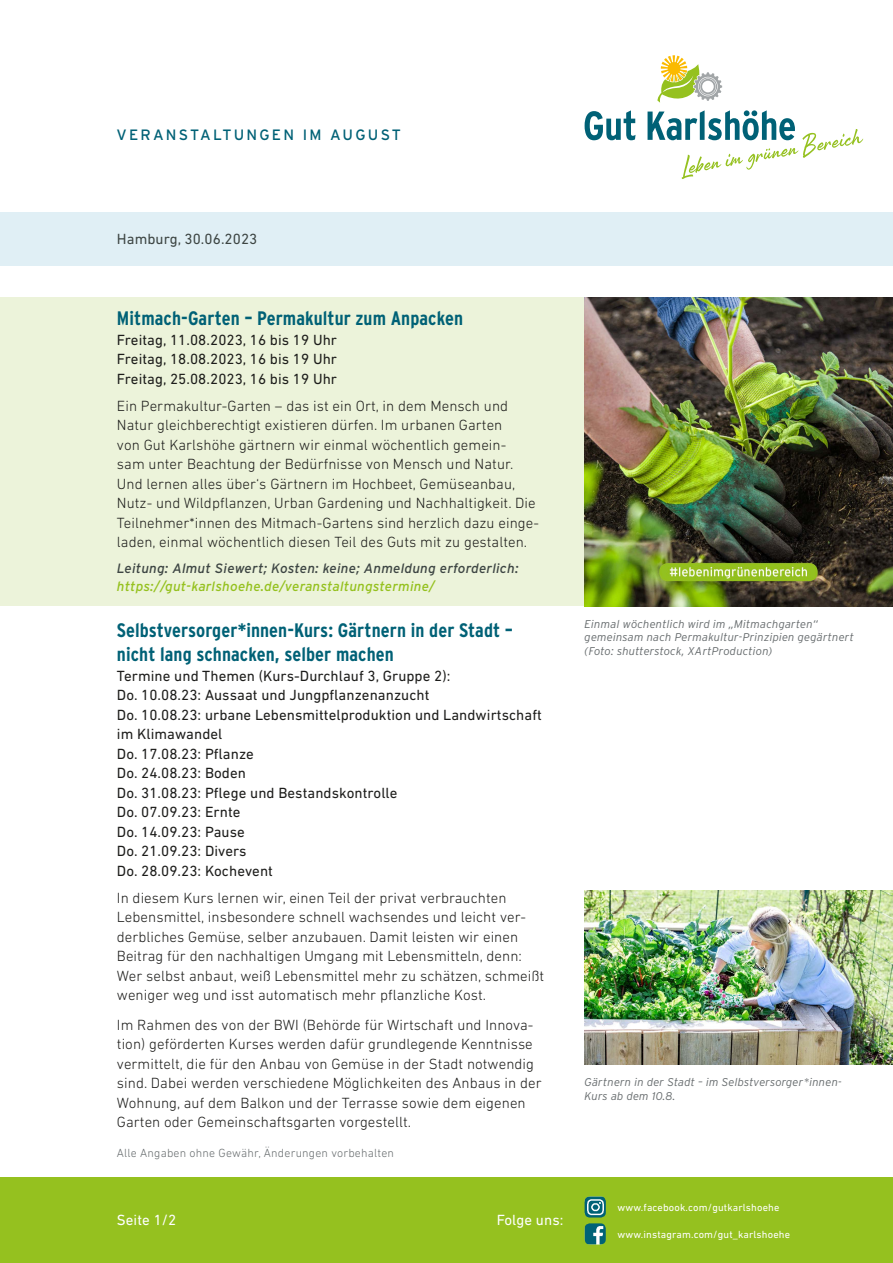
<style>
.page{position:relative;width:893px;height:1263px;background:#fff}
.page>*{position:absolute;margin:0;border:0;box-sizing:border-box;transform-origin:0 0}
.t1{font:700 19.5px/24px "Interstate Condensed";letter-spacing:.005em;color:#006176}
.t2{font:300 15px/19.5px "DIN Next LT Pro";letter-spacing:.005em;color:#1d1d1b}
.t3{font:15px/19.5px "DIN Next LT Pro";letter-spacing:.005em;color:#1d1d1b;text-align:justify}
.t4{font:15px "Interstate";letter-spacing:.15em;color:#006176}
.t5{font:15px "DIN Next LT Pro";letter-spacing:.005em;color:#3d4543}
.t6{font:15px "DIN Next LT Pro";letter-spacing:.005em;color:#fff}
.t7{font:italic 13.5px "Interstate";letter-spacing:.015em;color:#3d4543}
.t8{font:italic 13.5px "Interstate";letter-spacing:.015em;color:#95c11f}
.t9{font:300 12px "DIN Next LT Pro";letter-spacing:.015em;color:#676c6e}
.t10{font:italic 300 11.25px/13.5px "Interstate";letter-spacing:.015em;color:#676c6e}
.t11{font:10.5px "DIN Next LT Pro";letter-spacing:.015em;color:#fff}
</style>
<div class="page">
<div style="left:0;top:298px;width:625px;height:308px;background:#ecf3da"></div>
<div style="left:0;top:213px;width:893px;height:53px;background:#e0eff5"></div>
<div style="left:0;top:1178px;width:893px;height:85px;background:#95c11f"></div>
<img style="left:585px;top:1196px;width:21px;height:21px">
<img style="left:585px;top:1223px;width:21px;height:21px">
<svg style="left:585px;top:110px;width:50px;height:30px"></svg>
<svg style="left:647px;top:110px;width:216px;height:69px"></svg>
<svg style="left:657px;top:55px;width:65px;height:48px"></svg>
<img style="left:585px;top:298px;width:308px;height:308px">
<img style="left:585px;top:891px;width:308px;height:173px">
<p class="t4" style="left:117px;top:126px;width:286px">VERANSTALTUNGEN IM AUGUST</p>
<p class="t5" style="left:117px;top:231px;width:142px">Hamburg, 30.06.2023</p>
<h1 class="t1" style="left:117px;top:306px;width:348px">Mitmach-Garten – Permakultur zum Anpacken</h1>
<p class="t3" style="left:117px;top:330px;width:222px">Freitag, 11.08.2023, 16 bis 19 Uhr Freitag, 18.08.2023, 16 bis 19 Uhr Freitag, 25.08.2023, 16 bis 19 Uhr</p>
<p class="t2" style="left:117px;top:396px;width:424px">Ein Permakultur-Garten – das ist ein Ort, in dem Mensch und Natur gleichberechtigt existieren dürfen. Im urbanen Garten<br>von Gut Karlshöhe gärtnern wir einmal wöchentlich gemein-<br>sam unter Beachtung der Bedürfnisse von Mensch und Natur.<br>Und lernen alles über‘s Gärtnern im Hochbeet, Gemüseanbau, Nutz- und Wildpflanzen, Urban Gardening und Nachhaltigkeit. Die Teilnehmer*innen des Mitmach-Gartens sind herzlich dazu einge&shy;laden, einmal wöchentlich diesen Teil des Guts mit zu gestalten.</p>
<p class="t7" style="left:117px;top:560px;width:403px">Leitung: Almut Siewert; Kosten: keine; Anmeldung erforderlich:</p>
<p class="t8" style="left:117px;top:578px;width:319px">https://gut-karlshoehe.de/veranstaltungstermine/</p>
<h1 class="t1" style="left:117px;top:618px;width:398px">Selbstversorger*innen-Kurs: Gärtnern in der Stadt – nicht lang schnacken, selber machen</h1>
<p class="t3" style="left:117px;top:666px;width:426px;text-align:left">Termine und Themen (Kurs-Durchlauf 3, Gruppe 2):<br>Do. 10.08.23: Aussaat und Jungpflanzenanzucht<br>Do. 10.08.23: urbane Lebensmittelproduktion und Landwirtschaft im Klimawandel<br>Do. 17.08.23: Pflanze<br>Do. 24.08.23: Boden<br>Do. 31.08.23: Pflege und Bestandskontrolle<br>Do. 07.09.23: Ernte<br>Do. 14.09.23: Pause<br>Do. 21.09.23: Divers<br>Do. 28.09.23: Kochevent</p>
<p class="t2" style="left:117px;top:888px;width:429px">In diesem Kurs lernen wir, einen Teil der privat verbrauchten Lebensmittel, insbesondere schnell wachsendes und leicht ver&shy;derbliches Gemüse, selber anzubauen. Damit leisten wir einen Beitrag für den nachhaltigen Umgang mit Lebensmitteln, denn:<br>Wer selbst anbaut, weiß Lebensmittel mehr zu schätzen, schmeißt weniger weg und isst automatisch mehr pflanzliche Kost.</p>
<p class="t2" style="left:117px;top:1014px;width:426px">Im Rahmen des von der BWI (Behörde für Wirtschaft und Innova&shy;tion) geförderten Kurses werden dafür grundlegende Kenntnisse vermittelt, die für den Anbau von Gemüse in der Stadt notwendig sind. Dabei werden verschiedene Möglichkeiten des Anbaus in der Wohnung, auf dem Balkon und der Terrasse sowie dem eigenen Garten oder Gemeinschaftsgarten vorgestellt.</p>
<p class="t9" style="left:117px;top:1146px;width:279px">Alle Angaben ohne Gewähr, Änderungen vorbehalten</p>
<p class="t6" style="left:117px;top:1211px;width:61px">Seite 1/2</p>
<p class="t6" style="left:497px;top:1211px;width:68px">Folge uns:</p>
<p class="t10" style="left:585px;top:617px;width:271px">Einmal wöchentlich wird im „Mitmachgarten“ gemeinsam nach Permakultur-Prinzipien gegärtnert (Foto: shutterstock, XArtProduction)</p>
<p class="t10" style="left:585px;top:1075px;width:259px">Gärtnern in der Stadt – im Selbstversorger*innen-<br>Kurs ab dem 10.8.</p>
<p class="t11" style="left:617px;top:1201px;width:164px">www.facebook.com/gutkarlshoehe</p>
<p class="t11" style="left:617px;top:1228px;width:174px">www.instagram.com/gut_karlshoehe</p>
</div>
